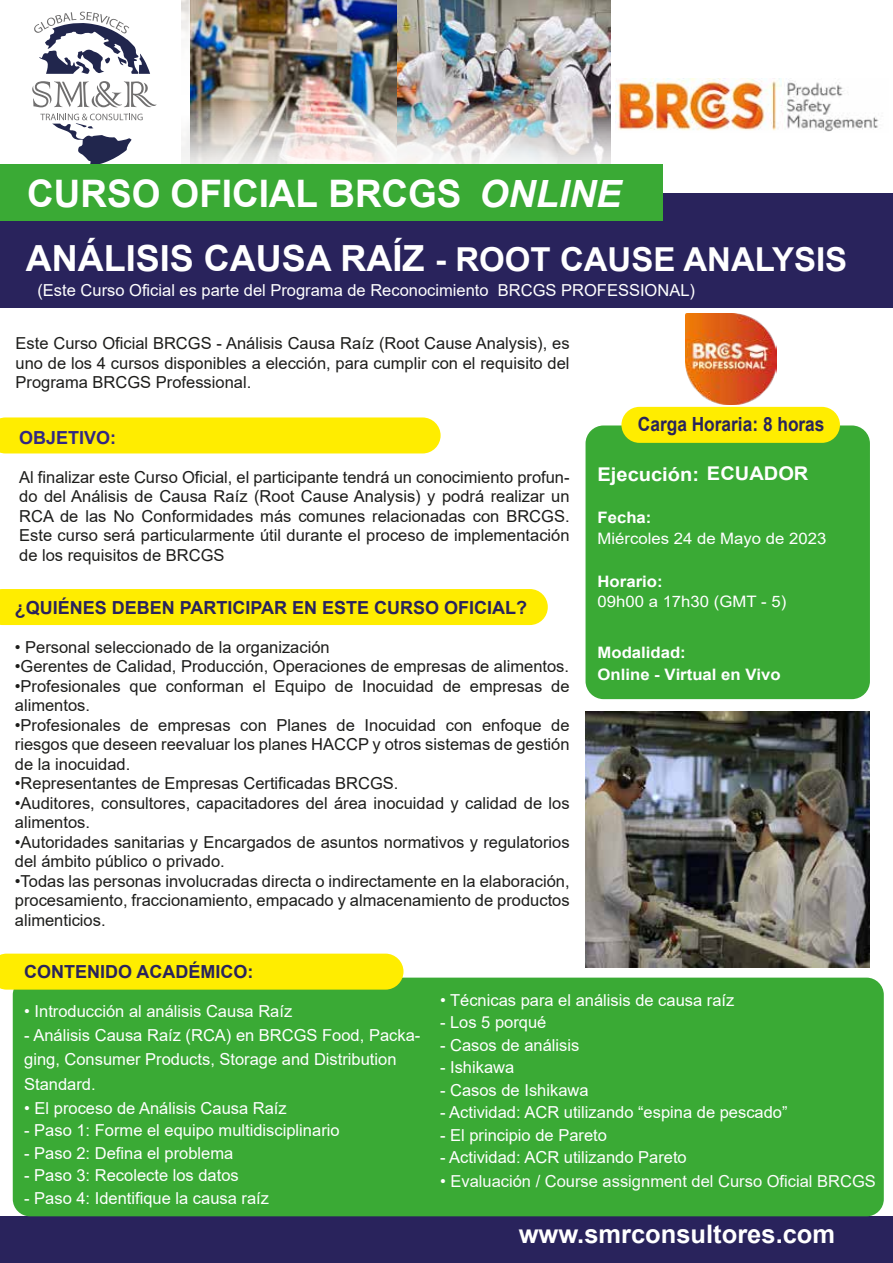
<style>
.page{position:relative;width:893px;height:1263px;background:#fff}
.page>*{position:absolute;margin:0;border:0;box-sizing:border-box;transform-origin:0 0}
.t1{font:700 37.95px "Arial";color:#fff}
.t2{font:700 33px "Arial";color:#fff}
.t3{font:700 25.5px "Arial";color:#fff}
.t4{font:700 19.5px "Arial";color:#29235c;scale:.89 1}
.t5{font:700 18.9px "Arial";color:#fff;scale:1.06 1}
.t6{font:700 18px "Arial";color:#29235c}
.t7{font:700 18px "Arial";color:#312783}
.t8{font:16.5px/19.5px "Arial";color:#1d1d1b;text-align:justify}
.t9{font:16.5px/24px "Arial";color:#fff}
.t10{font:16.5px "Arial";color:#fcfcfc}
.t11{font:700 15.75px/22.5px "Arial";color:#fff;scale:1.06 1}
.t12{font:15.75px "Arial";color:#fff;scale:1.06 1}
.s1{font-style:italic;font-size:37.5px}
.s2{font-size:36px}
.s3{color:#fff}
</style>
<div class="page">
<img style="left:397px;top:0;width:214px;height:95px">
<img style="left:190px;top:0;width:207px;height:95px">
<div style="left:0;top:589px;width:548px;height:36px;background:#ffed00"></div>
<div style="left:0;top:417px;width:441px;height:36px;background:#ffed00"></div>
<div style="left:0;top:1216px;width:893px;height:47px;background:#29235c"></div>
<svg style="left:626px;top:967px;width:252px;height:15px"></svg>
<div style="left:13px;top:978px;width:871px;height:238px;background:#3aaa35;border-radius:17px"></div>
<div style="left:0;top:954px;width:403px;height:36px;background:#ffed00"></div>
<img style="left:38px;top:95px;width:625px;height:98px">
<svg style="left:32px;top:81px;width:124px;height:26px"></svg>
<svg style="left:40px;top:114px;width:103px;height:50px"></svg>
<svg style="left:34px;top:12px;width:116px;height:62px"></svg>
<div style="left:585px;top:425px;width:285px;height:274px;background:#3aaa35;border-radius:18px"></div>
<div style="left:621px;top:407px;width:219px;height:36px;background:#ffed00;border-radius:18px"></div>
<div style="left:0;top:193px;width:893px;height:114px;background:#29235c"></div>
<div style="left:0;top:164px;width:662px;height:57px;background:#3aaa35"></div>
<img style="left:585px;top:712px;width:285px;height:255px">
<img style="left:616px;top:78px;width:263px;height:54px">
<img style="left:685px;top:313px;width:92px;height:91px">
<h1 class="t1" style="left:27px;top:167px;width:596px">CURSO OFICIAL BRCGS <span class="s1">ONLINE</span></h1>
<h2 class="t2" style="left:26px;top:237px;width:823px"><span class="s2">ANÁLISIS CAUSA RAÍZ</span> - ROOT CAUSE ANALYSIS</h2>
<p class="t9" style="left:37px;top:278px;width:659px">(Este Curso Oficial es parte del Programa de Reconocimiento BRCGS PROFESSIONAL)</p>
<p class="t8" style="left:16px;top:334px;width:556px">Este Curso Oficial BRCGS - Análisis Causa Raíz (Root Cause Analysis), es uno de los 4 cursos disponibles a elección, para cumplir con el requisito del Programa BRCGS Professional.</p>
<p class="t7" style="left:19px;top:425px;width:99px">OBJETIVO:</p>
<p class="t8" style="left:19px;top:467px;width:552px">Al finalizar este Curso Oficial, el participante tendrá un conocimiento profun&shy;do del Análisis de Causa Raíz (Root Cause Analysis) y podrá realizar un RCA de las No Conformidades más comunes relacionadas con BRCGS.<br>Este curso será particularmente útil durante el proceso de implementación de los requisitos de BRCGS</p>
<p class="t6" style="left:15px;top:595px;width:514px">¿QUIÉNES DEBEN PARTICIPAR EN ESTE CURSO OFICIAL?</p>
<p class="t8" style="left:15px;top:637px;width:316px">• Personal seleccionado de la organización</p>
<p class="t8" style="left:15px;top:656px;width:556px">•Gerentes de Calidad, Producción, Operaciones de empresas de alimentos.</p>
<p class="t8" style="left:15px;top:676px;width:556px">•Profesionales que conforman el Equipo de Inocuidad de empresas de alimentos.</p>
<p class="t8" style="left:15px;top:715px;width:556px">•Profesionales de empresas con Planes de Inocuidad con enfoque de riesgos que deseen reevaluar los planes HACCP y otros sistemas de gestión de la inocuidad.</p>
<p class="t8" style="left:15px;top:773px;width:385px">•Representantes de Empresas Certificadas BRCGS.</p>
<p class="t8" style="left:15px;top:793px;width:556px">•Auditores, consultores, capacitadores del área inocuidad y calidad de los alimentos.</p>
<p class="t8" style="left:15px;top:832px;width:556px">•Autoridades sanitarias y Encargados de asuntos normativos y regulatorios del ámbito público o privado.</p>
<p class="t8" style="left:15px;top:871px;width:556px">•Todas las personas involucradas directa o indirectamente en la elaboración, procesamiento, fraccionamiento, empacado y almacenamiento de productos alimenticios.</p>
<p class="t4" style="left:638px;top:410px;width:211px">Carga Horaria: 8 horas</p>
<p class="t5" style="left:598px;top:461px;width:200px">Ejecución: ECUADOR</p>
<p class="t11" style="left:598px;top:507px;width:52px">Fecha:</p>
<p class="t12" style="left:598px;top:528px;width:217px">Miércoles 24 de Mayo de 2023</p>
<p class="t11" style="left:598px;top:570px;width:63px">Horario:</p>
<p class="t12" style="left:598px;top:591px;width:180px">09h00 a 17h30 (GMT - 5)</p>
<p class="t11" style="left:598px;top:641px;width:174px">Modalidad:<br>Online - Virtual en Vivo</p>
<p class="t6" style="left:24px;top:959px;width:231px">CONTENIDO ACADÉMICO:</p>
<p class="t9" style="left:24px;top:999px;width:270px">• Introducción al análisis Causa Raíz</p>
<p class="t9" style="left:24px;top:1023px;width:398px">- Análisis Causa Raíz (RCA) en BRCGS Food, Packa&shy;ging, Consumer Products, Storage and Distribution<br>Standard.</p>
<p class="t9" style="left:24px;top:1095px;width:264px">• El proceso de Análisis Causa Raíz</p>
<p class="t9" style="left:24px;top:1118px;width:317px">- Paso 1: Forme el equipo multidisciplinario</p>
<p class="t9" style="left:24px;top:1140px;width:211px">- Paso 2: Defina el problema</p>
<p class="t9" style="left:24px;top:1163px;width:216px">- Paso 3: Recolecte los datos</p>
<p class="t9" style="left:24px;top:1185px;width:246px">- Paso 4: Identifique la causa raíz</p>
<p class="t9" style="left:440px;top:988px;width:296px">• Técnicas para el análisis de causa raíz</p>
<p class="t9" style="left:440px;top:1010px;width:108px">- Los 5 porqué</p>
<p class="t9" style="left:440px;top:1033px;width:141px">- Casos de análisis</p>
<p class="t9" style="left:440px;top:1055px;width:76px">- Ishikawa</p>
<p class="t9" style="left:440px;top:1078px;width:150px">- Casos de Ishikawa</p>
<p class="t9" style="left:440px;top:1100px;width:349px">- Actividad: ACR utilizando “espina de pescado”</p>
<p class="t9" style="left:440px;top:1123px;width:168px">- El principio de Pareto</p>
<p class="t9" style="left:440px;top:1145px;width:248px">- Actividad: ACR utilizando Pareto</p>
<p class="t10" style="left:440px;top:1170px;width:437px"><span class="s3">•</span> Evaluación / Course assignment del Curso Oficial BRCGS</p>
<h3 class="t3" style="left:519px;top:1216px;width:318px">www.smrconsultores.com</h3>
</div>
